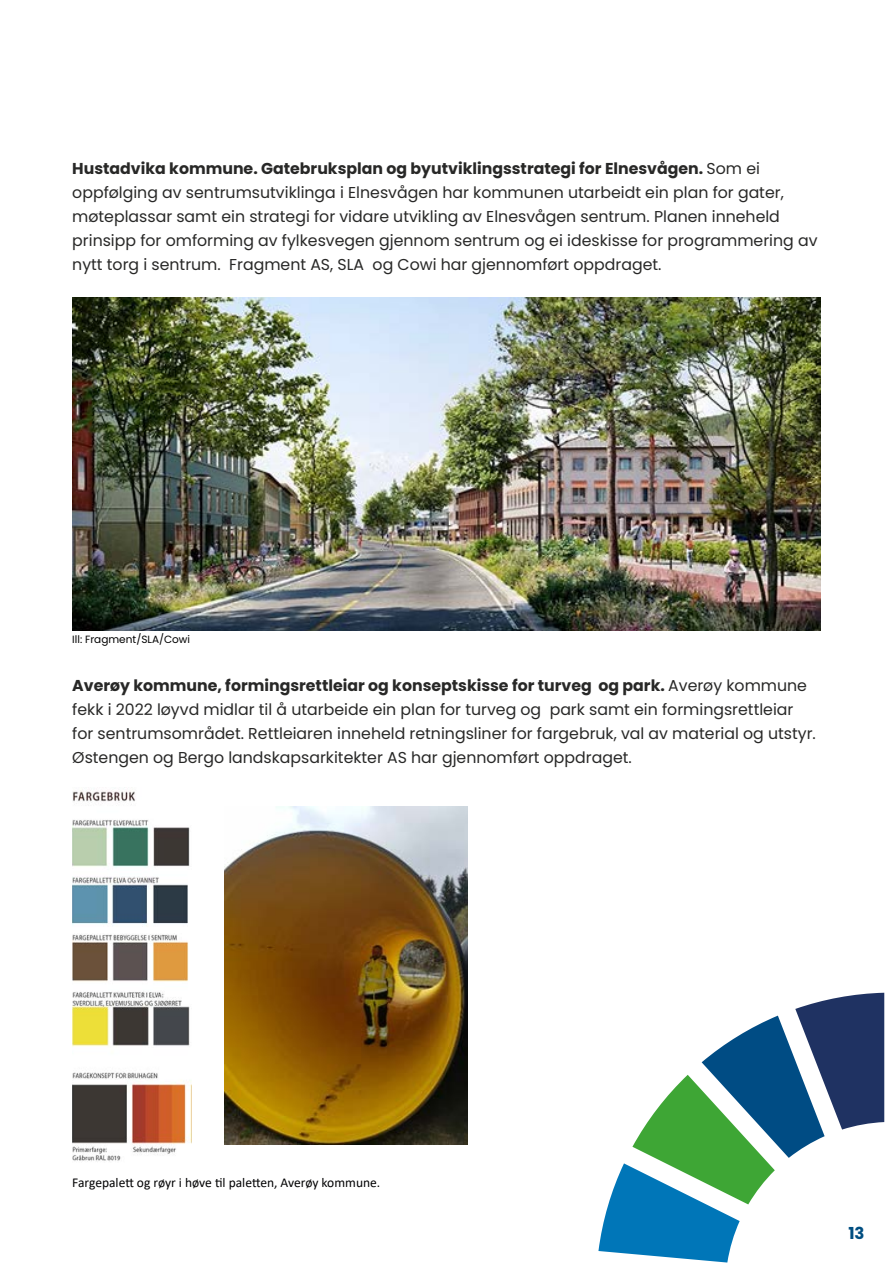
<style>
.page{position:relative;width:893px;height:1263px;background:#fff}
.page>*{position:absolute;margin:0;border:0;box-sizing:border-box;transform-origin:0 0}
.t1{font:700 16.5px "Poppins";color:#004e81}
.P_-_brødtekst{font:15.75px/24px "Poppins";color:#282827}
.Bildekreditering_sva{font:15.75px/24px "Poppins";color:#282827}
.t2{font:13.5px "Calibri";color:#020203}
.Bildekreditering_sva-2{font:10.5px "Poppins";color:#000}
.s1{font-weight:700}
</style>
<div class="page">
<img style="left:73px;top:297px;width:748px;height:333px">
<img style="left:72px;top:787px;width:119px;height:375px">
<img style="left:225px;top:807px;width:243px;height:338px">
<svg style="left:598px;top:993px;width:286px;height:269px"></svg>
<p class="P_-_brødtekst" style="left:72px;top:157px;width:747px"><span class="s1">Hustadvika kommune. Gatebruksplan og byutviklingsstrategi for Elnesvågen.</span> Som ei oppfølging av sentrumsutviklinga i Elnesvågen har kommunen utarbeidt ein plan for gater, møteplassar samt ein strategi for vidare utvikling av Elnesvågen sentrum. Planen inneheld prinsipp for omforming av fylkesvegen gjennom sentrum og ei ideskisse for programmering av nytt torg i sentrum. Fragment AS, SLA og Cowi har gjennomført oppdraget.</p>
<p class="Bildekreditering_sva-2" style="left:72px;top:633px;width:119px">Ill: Fragment/SLA/Cowi</p>
<p class="Bildekreditering_sva" style="left:72px;top:673px;width:745px"><span class="s1">Averøy kommune, formingsrettleiar og konseptskisse for turveg og park.</span> Averøy kommune fekk i 2022 løyvd midlar til å utarbeide ein plan for turveg og park samt ein formingsrettleiar for sentrumsområdet. Rettleiaren inneheld retningsliner for fargebruk, val av material og utstyr.<br>Østengen og Bergo landskapsarkitekter AS har gjennomført oppdraget.</p>
<p class="t2" style="left:72px;top:1173px;width:309px">Fargepalett og røyr i høve til paletten, Averøy kommune.</p>
<p class="t1" style="left:848px;top:1223px;width:18px">13</p>
</div>
